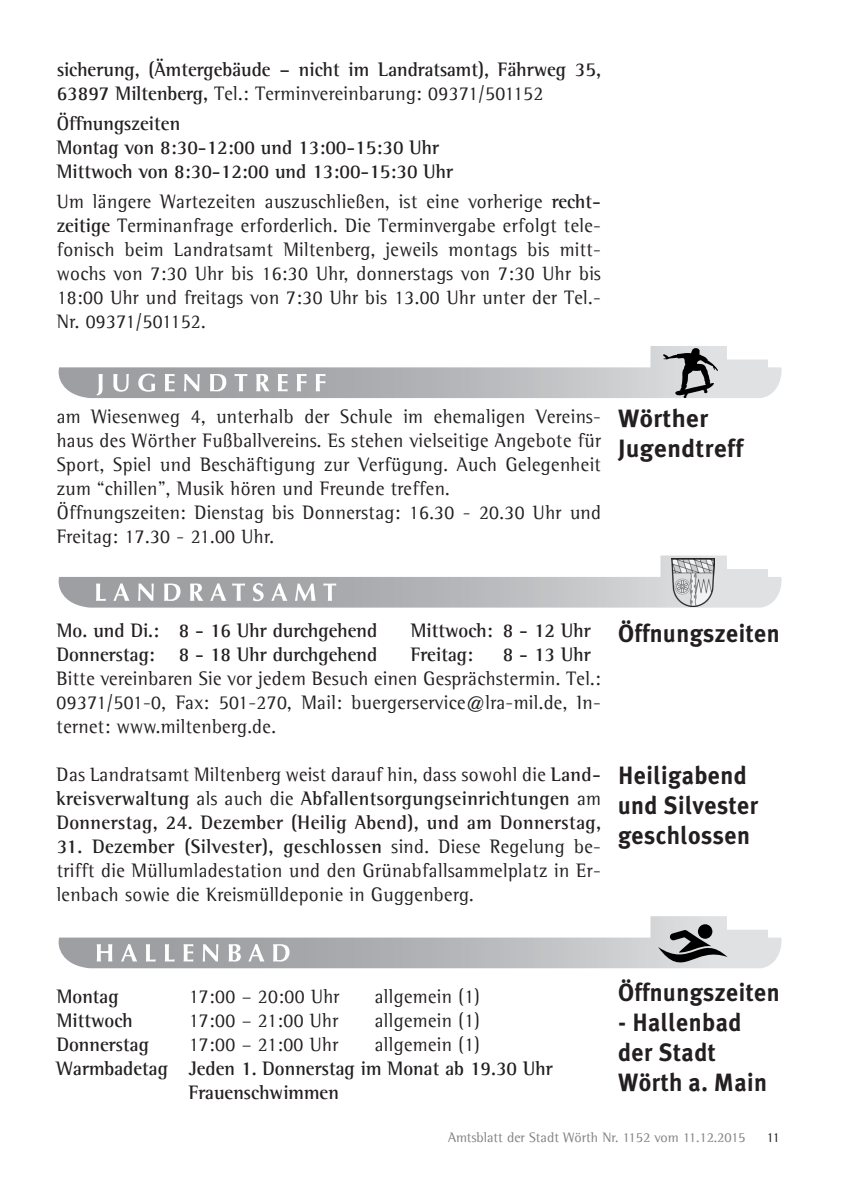
<style>
.page{position:relative;width:842px;height:1191px;background:#fff}
.page>*{position:absolute;margin:0;border:0;box-sizing:border-box;transform-origin:0 0}
.t1{font:700 25px/30px "Meta Plus";letter-spacing:.02em;color:#231f20;scale:.95 1}
.t2{font:700 25px/30px "Meta Plus";letter-spacing:.02em;color:#231f20}
.t3{font:20px/24px "Agfa Rotis Semi Serif";letter-spacing:.02em;color:#231f20;text-align:justify;scale:.95 1}
.t4{font:700 20px/24px "Agfa Rotis Semi Serif";color:#231f20;scale:.95 1}
.t5{font:14px "Agfa Rotis Semi Serif";color:#808285}
.t6{font:14px "Agfa Rotis Semi Serif";color:#231f20}
.s1{font-weight:400}
.s2{font-weight:700}
</style>
<div class="page">
<svg style="left:58px;top:346px;width:724px;height:52px"></svg>
<svg style="left:58px;top:555px;width:724px;height:52px"></svg>
<img style="left:672px;top:558px;width:43px;height:48px">
<svg style="left:58px;top:916px;width:724px;height:53px"></svg>
<p class="t4" style="left:57px;top:57px;width:574px">sicherung, (Ämtergebäude – nicht im Landratsamt), Fährweg 35,<br>63897 Miltenberg, <span class="s1">Tel.: Terminvereinbarung: 09371/501152</span></p>
<p class="t4" style="left:57px;top:111px;width:419px">Öffnungszeiten<br>Montag von 8:30-12:00 und 13:00-15:30 Uhr<br>Mittwoch von 8:30-12:00 und 13:00-15:30 Uhr</p>
<p class="t3" style="left:57px;top:189px;width:574px">Um längere Wartezeiten auszuschließen, ist eine vorherige <span class="s2">recht&shy;zeitige</span> Terminanfrage erforderlich. Die Terminvergabe erfolgt tele&shy;fonisch beim Landratsamt Miltenberg, jeweils montags bis mitt&shy;wochs von 7:30 Uhr bis 16:30 Uhr, donnerstags von 7:30 Uhr bis 18:00 Uhr und freitags von 7:30 Uhr bis 13.00 Uhr unter der Tel.- Nr. 09371/501152.</p>
<p class="t3" style="left:57px;top:404px;width:574px;text-align:left">am Wiesenweg 4, unterhalb der Schule im ehemaligen Vereins&shy;haus des Wörther Fußballvereins. Es stehen vielseitige Angebote für Sport, Spiel und Beschäftigung zur Verfügung. Auch Gelegenheit zum “chillen”, Musik hören und Freunde treffen.<br>Öffnungszeiten: Dienstag bis Donnerstag: 16.30 - 20.30 Uhr und Freitag: 17.30 - 21.00 Uhr.</p>
<p class="t2" style="left:618px;top:403px;width:127px">Wörther<br>Jugendtreff</p>
<p class="t4" style="left:57px;top:618px;width:339px">Mo. und Di.: 8 - 16 Uhr durchgehend</p>
<p class="t4" style="left:411px;top:618px;width:191px">Mittwoch: 8 - 12 Uhr</p>
<p class="t4" style="left:57px;top:642px;width:339px">Donnerstag: 8 - 18 Uhr durchgehend</p>
<p class="t4" style="left:411px;top:642px;width:67px">Freitag:</p>
<p class="t4" style="left:503px;top:642px;width:94px">8 - 13 Uhr</p>
<p class="t3" style="left:57px;top:666px;width:574px">Bitte vereinbaren Sie vor jedem Besuch einen Gesprächstermin. Tel.:<br>09371/501-0, Fax: 501-270, Mail: buergerservice@lra-mil.de, In&shy;ternet: www.miltenberg.de.</p>
<p class="t4" style="left:57px;top:762px;width:575px;text-align:justify"><span class="s1">Das Landratsamt Miltenberg weist darauf hin, dass sowohl die</span> Land&shy;kreisverwaltung <span class="s1">als auch die</span> Abfallentsorgungseinrichtungen <span class="s1">am </span>Donnerstag, 24. Dezember (Heilig Abend), und am Donnerstag,</p>
<p class="t3" style="left:57px;top:834px;width:574px"><span class="s2">31. Dezember (Silvester), geschlossen</span> sind. Diese Regelung be&shy;trifft die Müllumladestation und den Grünabfallsammelplatz in Er&shy;lenbach sowie die Kreismülldeponie in Guggenberg.</p>
<p class="t1" style="left:618px;top:618px;width:172px">Öffnungszeiten</p>
<p class="t1" style="left:618px;top:760px;width:149px">Heiligabend und Silvester geschlossen</p>
<p class="t4" style="left:57px;top:984px;width:67px">Montag</p>
<p class="t3" style="left:189px;top:984px;width:160px">17:00 – 20:00 Uhr</p>
<p class="t3" style="left:375px;top:984px;width:112px">allgemein (1)</p>
<p class="t4" style="left:57px;top:1008px;width:82px">Mittwoch</p>
<p class="t3" style="left:189px;top:1008px;width:159px">17:00 – 21:00 Uhr</p>
<p class="t3" style="left:375px;top:1008px;width:112px">allgemein (1)</p>
<p class="t4" style="left:57px;top:1032px;width:99px">Donnerstag</p>
<p class="t3" style="left:189px;top:1032px;width:159px">17:00 – 21:00 Uhr</p>
<p class="t3" style="left:375px;top:1032px;width:112px">allgemein (1)</p>
<p class="t4" style="left:189px;top:1056px;width:385px;text-indent:-132px">Warmbadetag Jeden 1. Donnerstag im Monat ab 19.30 Uhr<br>Frauenschwimmen</p>
<p class="t1" style="left:618px;top:977px;width:172px">Öffnungszeiten</p>
<p class="t1" style="left:618px;top:1007px;width:158px">- Hallenbad der Stadt<br>Wörth a. Main</p>
<p class="t5" style="left:448px;top:1128px;width:299px">Amtsblatt der Stadt Wörth Nr. 1152 vom 11.12.2015</p>
<p class="t6" style="left:766px;top:1128px;width:15px">11</p>
</div>
